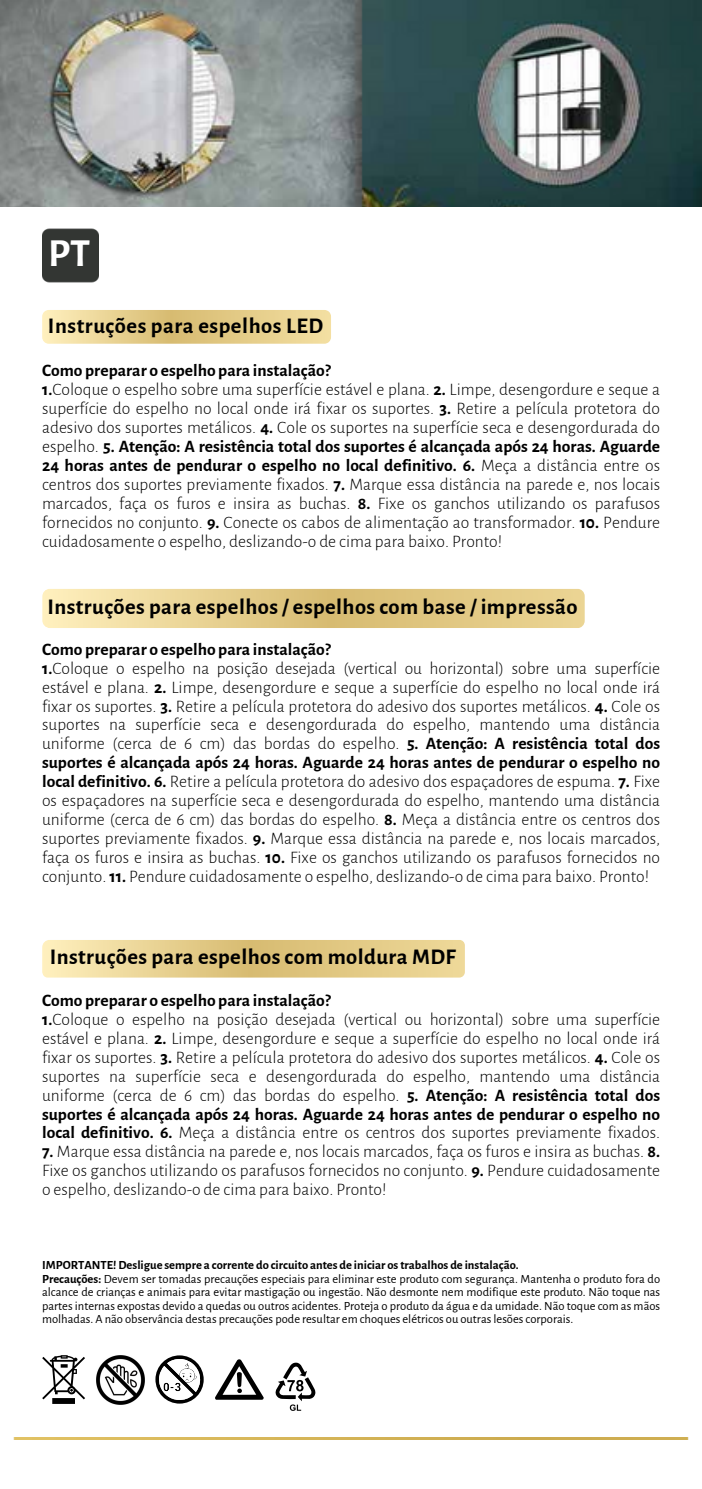
<style>
.page{position:relative;width:702px;height:1489px;background:#fff}
.page>*{position:absolute;margin:0;border:0;box-sizing:border-box;transform-origin:0 0}
.t1{font:700 40px "Alegreya Sans";color:#fff}
.t2{font:700 22.5px "Alegreya Sans";letter-spacing:.02em;color:#000}
.t3{font:300 17.5px/19px "Alegreya Sans";color:#000}
.t4{font:12.5px/13.5px "Alegreya Sans";color:#000;text-align:justify}
.t5{font:700 12.5px "Alegreya Sans";color:#000}
.s1{font-weight:700}
</style>
<div class="page">
<img style="left:13px;top:1437px;width:676px;height:2px">
<svg style="left:42px;top:589px;width:542px;height:39px;background:#e6cf8d"></svg>
<svg style="left:42px;top:940px;width:422px;height:37px;background:#e6cf8e"></svg>
<svg style="left:42px;top:310px;width:289px;height:34px;background:#e8d190"></svg>
<img style="left:42px;top:228px;width:56px;height:55px">
<img style="left:0;top:0;width:701px;height:206px">
<svg style="left:275px;top:1362px;width:41px;height:49px"></svg>
<img style="left:96px;top:1355px;width:49px;height:49px">
<svg style="left:155px;top:1355px;width:49px;height:48px"></svg>
<svg style="left:42px;top:1355px;width:43px;height:49px"></svg>
<svg style="left:215px;top:1359px;width:49px;height:41px"></svg>
<p class="t1" style="left:48px;top:234px;width:44px">PT</p>
<p class="t2" style="left:48px;top:314px;width:277px">Instruções para espelhos LED</p>
<p class="t3" style="left:42px;top:361px;width:619px"><span class="s1">Como preparar o espelho para instalação?<br>1.</span>Coloque o espelho sobre uma superfície estável e plana. <span class="s1">2.</span> Limpe, desengordure e seque a superfície do espelho no local onde irá fixar os suportes. <span class="s1">3.</span> Retire a película protetora do adesivo dos suportes metálicos. <span class="s1">4.</span> Cole os suportes na superfície seca e desengordurada do espelho. <span class="s1">5. Atenção: A resistência total dos suportes é alcançada após 24 horas. Aguarde 24 horas antes de pendurar o espelho no local definitivo. 6.</span> Meça a distância entre os centros dos suportes previamente fixados. <span class="s1">7.</span> Marque essa distância na parede e, nos locais marcados, faça os furos e insira as buchas. <span class="s1">8.</span> Fixe os ganchos utilizando os parafusos fornecidos no conjunto. <span class="s1">9.</span> Conecte os cabos de alimentação ao transformador. <span class="s1">10.</span> Pendure cuidadosamente o espelho, deslizando-o de cima para baixo. Pronto!</p>
<h1 class="t2" style="left:47px;top:596px;width:531px">Instruções para espelhos / espelhos com base / impressão</h1>
<h2 class="t3" style="left:42px;top:640px;width:619px"><span class="s1">Como preparar o espelho para instalação?<br>1.</span>Coloque o espelho na posição desejada (vertical ou horizontal) sobre uma superfície estável e plana. <span class="s1">2.</span> Limpe, desengordure e seque a superfície do espelho no local onde irá fixar os suportes. <span class="s1">3.</span> Retire a película protetora do adesivo dos suportes metálicos. <span class="s1">4.</span> Cole os suportes na superfície seca e desengordurada do espelho, mantendo uma distância uniforme (cerca de 6 cm) das bordas do espelho. <span class="s1">5. Atenção: A resistência total dos suportes é alcançada após 24 horas. Aguarde 24 horas antes de pendurar o espelho no local definitivo. 6.</span> Retire a película protetora do adesivo dos espaçadores de espuma. <span class="s1">7.</span> Fixe os espaçadores na superfície seca e desengordurada do espelho, mantendo uma distância uniforme (cerca de 6 cm) das bordas do espelho. <span class="s1">8.</span> Meça a distância entre os centros dos suportes previamente fixados. <span class="s1">9.</span> Marque essa distância na parede e, nos locais marcados, faça os furos e insira as buchas. <span class="s1">10.</span> Fixe os ganchos utilizando os parafusos fornecidos no conjunto. <span class="s1">11.</span> Pendure cuidadosamente o espelho, deslizando-o de cima para baixo. Pronto!</h2>
<p class="t2" style="left:50px;top:946px;width:407px">Instruções para espelhos com moldura MDF</p>
<h3 class="t3" style="left:42px;top:991px;width:619px"><span class="s1">Como preparar o espelho para instalação?<br>1.</span>Coloque o espelho na posição desejada (vertical ou horizontal) sobre uma superfície estável e plana. <span class="s1">2.</span> Limpe, desengordure e seque a superfície do espelho no local onde irá fixar os suportes. <span class="s1">3.</span> Retire a película protetora do adesivo dos suportes metálicos. <span class="s1">4.</span> Cole os suportes na superfície seca e desengordurada do espelho, mantendo uma distância uniforme (cerca de 6 cm) das bordas do espelho. <span class="s1">5. Atenção: A resistência total dos suportes é alcançada após 24 horas. Aguarde 24 horas antes de pendurar o espelho no local definitivo. 6.</span> Meça a distância entre os centros dos suportes previamente fixados.</h3>
<h3 class="t3" style="left:42px;top:1143px;width:619px;text-align:justify"><span class="s1">7.</span> Marque essa distância na parede e, nos locais marcados, faça os furos e insira as buchas. <span class="s1">8.<br></span>Fixe os ganchos utilizando os parafusos fornecidos no conjunto. <span class="s1">9.</span> Pendure cuidadosamente o espelho, deslizando-o de cima para baixo. Pronto!</h3>
<h2 class="t5" style="left:42px;top:1259px;width:478px">IMPORTANTE!Desligue sempre a corrente do circuito antes de iniciar ostrabalhos de instalação.</h2>
<h3 class="t4" style="left:42px;top:1272px;width:619px"><span class="s1">Precauções:</span> Devem ser tomadas precauções especiais para eliminar este produto com segurança. Mantenha o produto fora do alcance de crianças e animais para evitar mastigação ou ingestão. Não desmonte nem modifique este produto. Não toque nas partes internas expostas devido a quedas ou outros acidentes. Proteja o produto da água e da umidade. Não toque com as mãos molhadas. A não observância destas precauções pode resultar em choques elétricos ou outras lesões corporais.</h3>
</div>
